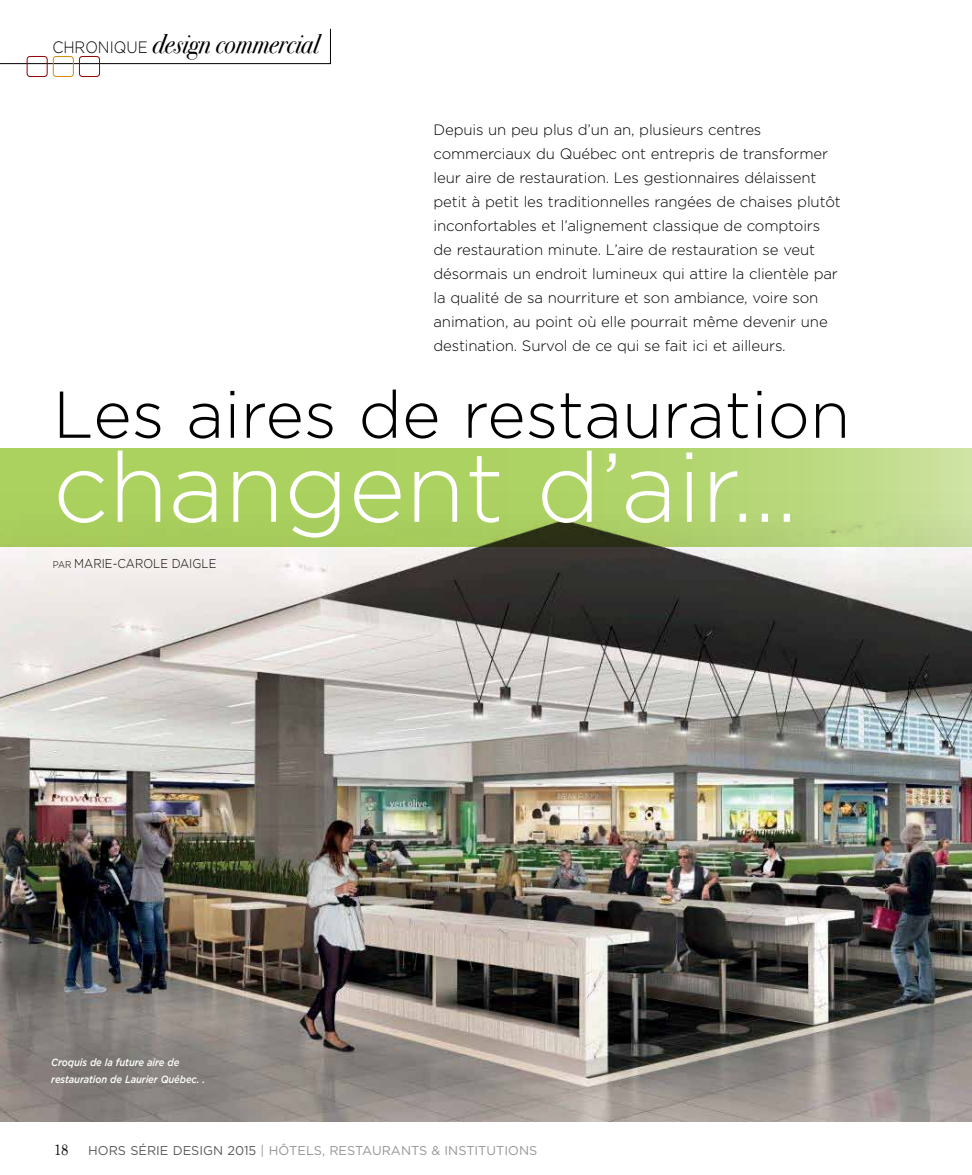
<style>
.page{position:relative;width:972px;height:1175px;background:#fff}
.page>*{position:absolute;margin:0;border:0;box-sizing:border-box;transform-origin:0 0}
.t1{font:300 97.5px "Gotham";color:#fff}
.t2{font:300 66px "Gotham";color:#000}
.t3{font:27px "Bodoni Svty Two OSITCTT Book It";color:#000;scale:.9 1}
.t4{font:15.3px "Century Schoolbook";color:#000;scale:.83 1}
.t5{font:300 15px/24px "Gotham";letter-spacing:-.01em;color:#000}
.t6{font:12.75px "Gotham";color:#939598}
.t7{font:300 12.75px "Gotham";letter-spacing:.22em;color:#000;scale:.9 1}
.t8{font:12.75px "Gotham";color:#58595b}
.t9{font:italic 500 10.5px/17.2px "Gotham";letter-spacing:-.01em;color:#fff;scale:.9 1}
.s1{font-family:"Gotham";font-weight:300;font-size:16.5px}
.s2{font-size:9.75px}
.s3{color:#58595b}
</style>
<div class="page">
<svg style="left:0;top:28px;width:331px;height:36px"></svg>
<div style="left:27px;top:56px;width:21px;height:21px;border:1px solid #94070b;border-radius:3px"></div>
<div style="left:53px;top:56px;width:21px;height:21px;border:1px solid #d48f15;border-radius:3px"></div>
<div style="left:79px;top:56px;width:21px;height:21px;border:1px solid #94070b;border-radius:3px"></div>
<img style="left:0;top:546px;width:972px;height:575px">
<svg style="left:0;top:449px;width:972px;height:97px;background:#accf69"></svg>
<h3 class="t3" style="left:52px;top:28px;width:298px"><span class="s1">Ch ron iqu e</span> design commercial</h3>
<p class="t5" style="left:434px;top:117px;width:409px">Depuis un peu plus d’un an, plusieurs centres commerciaux du Québec ont entrepris de transformer leur aire de restauration. Les gestionnaires délaissent petit à petit les traditionnelles rangées de chaises plutôt inconfortables et l’alignement classique de comptoirs de restauration minute. L’aire de restauration se veut désormais un endroit lumineux qui attire la clientèle par la qualité de sa nourriture et son ambiance, voire son animation, au point où elle pourrait même devenir une destination. Survol de ce qui se fait ici et ailleurs.</p>
<h2 class="t2" style="left:53px;top:378px;width:799px">Les aires de restauration</h2>
<h1 class="t1" style="left:53px;top:434px;width:746px">changent d’air…</h1>
<p class="t7" style="left:53px;top:557px;width:183px"><span class="s2">Par</span> Marie-Carole Daigle</p>
<p class="t9" style="left:51px;top:1053px;width:173px">Croquis de la future aire de restauration de Laurier Québec. .</p>
<p class="t4" style="left:54px;top:1140px;width:19px">18</p>
<p class="t8" style="left:88px;top:1143px;width:20px">HORS</p>
<p class="t8" style="left:130px;top:1143px;width:25px">SÉRIE</p>
<p class="t6" style="left:173px;top:1143px;width:366px"><span class="s3">DESIGN 2015</span> | HÔTELS, RESTAURANTS &amp; INSTITUTIONS</p>
</div>
